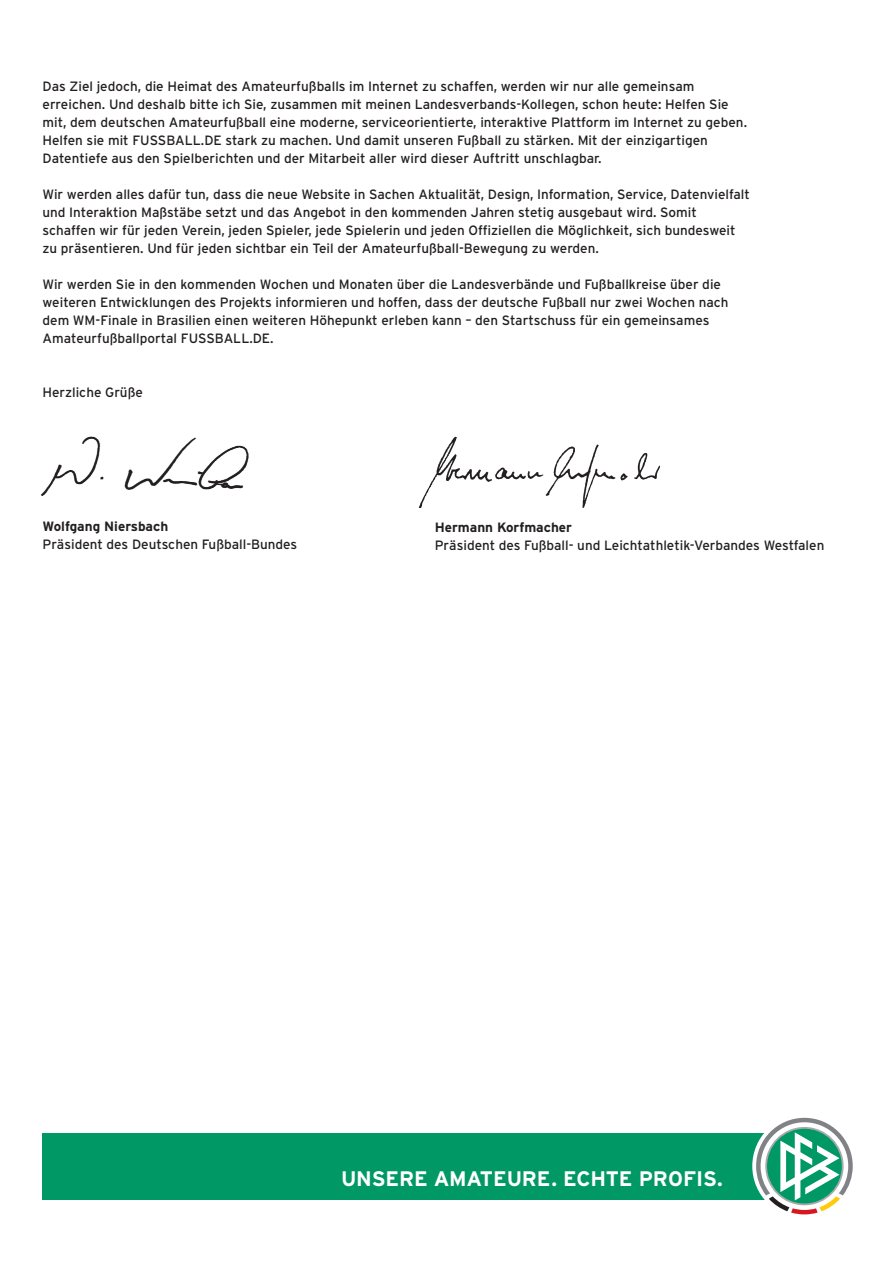
<style>
.page{position:relative;width:893px;height:1263px;background:#fff}
.page>*{position:absolute;margin:0;border:0;box-sizing:border-box;transform-origin:0 0}
.t1{font:700 21px "Interstate";letter-spacing:-.01em;color:#fff}
.t2{font:13.5px/18px "Interstate";color:#231f20}
.t3{font:700 13.5px "Interstate";color:#231f20}
</style>
<div class="page">
<div style="left:43px;top:1133px;width:799px;height:66px;background:#009864"></div>
<div style="left:752px;top:1114px;width:105px;height:104px;background:#fff;border-radius:50%"></div>
<svg style="left:756px;top:1118px;width:97px;height:96px"></svg>
<img style="left:41px;top:436px;width:208px;height:60px">
<img style="left:418px;top:436px;width:242px;height:72px">
<p class="t2" style="left:43px;top:77px;width:706px">Das Ziel jedoch, die Heimat des Amateurfußballs im Internet zu schaffen, werden wir nur alle gemeinsam erreichen. Und deshalb bitte ich Sie, zusammen mit meinen Landesverbands-Kollegen, schon heute: Helfen Sie mit, dem deutschen Amateurfußball eine moderne, serviceorientierte, interaktive Plattform im Internet zu geben.<br>Helfen sie mit FUSSBALL.DE stark zu machen. Und damit unseren Fußball zu stärken. Mit der einzigartigen Datentiefe aus den Spielberichten und der Mitarbeit aller wird dieser Auftritt unschlagbar.</p>
<p class="t2" style="left:43px;top:185px;width:709px">Wir werden alles dafür tun, dass die neue Website in Sachen Aktualität, Design, Information, Service, Datenvielfalt und Interaktion Maßstäbe setzt und das Angebot in den kommenden Jahren stetig ausgebaut wird. Somit schaffen wir für jeden Verein, jeden Spieler, jede Spielerin und jeden Offiziellen die Möglichkeit, sich bundesweit zu präsentieren. Und für jeden sichtbar ein Teil der Amateurfußball-Bewegung zu werden.</p>
<p class="t2" style="left:43px;top:275px;width:688px">Wir werden Sie in den kommenden Wochen und Monaten über die Landesverbände und Fußballkreise über die weiteren Entwicklungen des Projekts informieren und hoffen, dass der deutsche Fußball nur zwei Wochen nach dem WM-Finale in Brasilien einen weiteren Höhepunkt erleben kann – den Startschuss für ein gemeinsames Amateurfußballportal FUSSBALL.DE.</p>
<p class="t2" style="left:43px;top:383px;width:102px">Herzliche Grüße</p>
<p class="t3" style="left:43px;top:519px;width:127px">Wolfgang Niersbach</p>
<p class="t2" style="left:43px;top:535px;width:256px">Präsident des Deutschen Fußball-Bundes</p>
<p class="t3" style="left:435px;top:519px;width:139px">Hermann Korfmacher</p>
<p class="t2" style="left:435px;top:536px;width:391px">Präsident des Fußball- und Leichtathletik-Verbandes Westfalen</p>
<h1 class="t1" style="left:341px;top:1167px;width:383px">UNSERE AMATEURE. ECHTE PROFIS.</h1>
</div>
